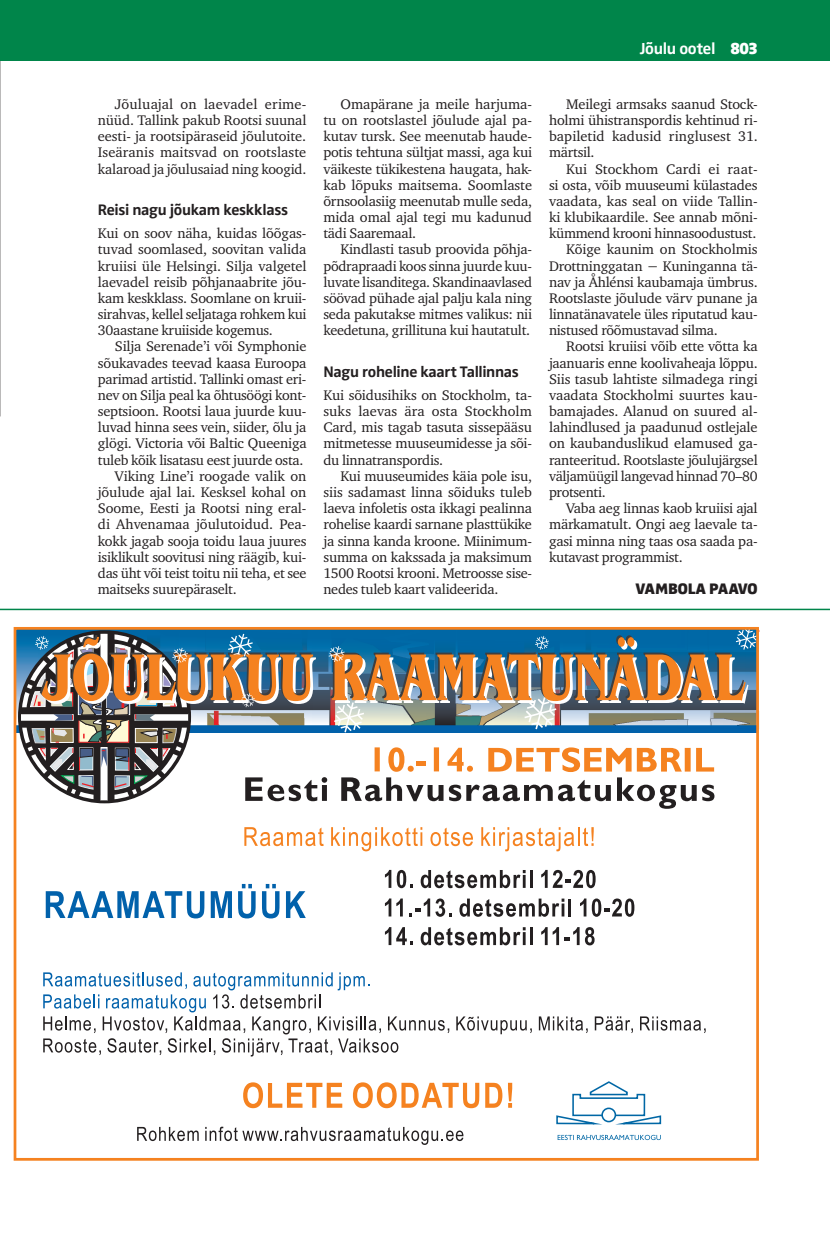
<style>
.page{position:relative;width:830px;height:1234px;background:#fff}
.page>*{position:absolute;margin:0;border:0;box-sizing:border-box;transform-origin:0 0}
.t1{font:700 16.5px "Zwo Pro";letter-spacing:-.02em;color:#fff}
.t2{font:700 15.75px "Zwo Pro";letter-spacing:-.02em;color:#231f20}
.t3{font:900 15.75px "Zwo Pro";letter-spacing:-.01em;color:#231f20}
.t4{font:14.25px/16.2px "Charter ITC";letter-spacing:-.015em;color:#231f20;text-align:justify}
.t5{font:14.25px "Charter ITC";letter-spacing:.01em;color:#231f20}
.s1{font-weight:900}
</style>
<div class="page">
<hr style="left:0;top:608px;width:829px;height:2px;background:#00854a">
<img style="left:18px;top:631px;width:736px;height:101px">
<svg style="left:228px;top:632px;width:74px;height:4px"></svg>
<svg style="left:190px;top:636px;width:555px;height:65px;background:#767c78"></svg>
<svg style="left:200px;top:672px;width:111px;height:59px;background:#998b7e"></svg>
<svg style="left:714px;top:627px;width:46px;height:25px"></svg>
<svg style="left:19px;top:631px;width:171px;height:171px"></svg>
<svg style="left:374px;top:747px;width:5px;height:24px"></svg>
<svg style="left:388px;top:747px;width:37px;height:24px"></svg>
<svg style="left:433px;top:747px;width:6px;height:24px"></svg>
<svg style="left:447px;top:747px;width:26px;height:24px"></svg>
<svg style="left:488px;top:747px;width:225px;height:24px"></svg>
<svg style="left:245px;top:777px;width:82px;height:24px"></svg>
<svg style="left:341px;top:777px;width:269px;height:24px"></svg>
<svg style="left:617px;top:777px;width:97px;height:31px"></svg>
<img style="left:327px;top:631px;width:244px;height:101px">
<div style="left:14px;top:627px;width:744px;height:533px;border:3px solid #f58220"></div>
<svg style="left:385px;top:898px;width:17px;height:18px"></svg>
<svg style="left:385px;top:869px;width:27px;height:19px"></svg>
<svg style="left:420px;top:870px;width:105px;height:18px"></svg>
<hr style="left:529px;top:869px;width:3px;height:18px;background:#231f20">
<svg style="left:541px;top:869px;width:54px;height:19px"></svg>
<svg style="left:409px;top:898px;width:42px;height:18px"></svg>
<svg style="left:459px;top:898px;width:105px;height:18px"></svg>
<hr style="left:568px;top:898px;width:3px;height:18px;background:#231f20">
<svg style="left:580px;top:898px;width:54px;height:18px"></svg>
<svg style="left:385px;top:927px;width:27px;height:17px"></svg>
<svg style="left:420px;top:927px;width:105px;height:18px"></svg>
<hr style="left:529px;top:926px;width:3px;height:18px;background:#231f20">
<svg style="left:541px;top:927px;width:53px;height:18px"></svg>
<svg style="left:46px;top:891px;width:158px;height:27px"></svg>
<svg style="left:211px;top:891px;width:21px;height:26px"></svg>
<svg style="left:238px;top:883px;width:17px;height:35px"></svg>
<svg style="left:262px;top:883px;width:17px;height:35px"></svg>
<svg style="left:286px;top:891px;width:19px;height:26px"></svg>
<svg style="left:243px;top:1082px;width:99px;height:25px"></svg>
<svg style="left:353px;top:1082px;width:126px;height:25px"></svg>
<svg style="left:485px;top:1082px;width:27px;height:25px"></svg>
<svg style="left:556px;top:1081px;width:105px;height:44px"></svg>
<svg style="left:557px;top:1134px;width:103px;height:5px"></svg>
<div style="left:602px;top:1108px;width:13px;height:13px;background:#fff;border-radius:50%"></div>
<div style="left:601px;top:1107px;width:15px;height:15px;border:2px solid #0067a5;border-radius:50%"></div>
<svg style="left:244px;top:827px;width:79px;height:19px"></svg>
<svg style="left:331px;top:827px;width:91px;height:24px"></svg>
<svg style="left:430px;top:827px;width:42px;height:19px"></svg>
<svg style="left:481px;top:827px;width:112px;height:24px"></svg>
<svg style="left:456px;top:1016px;width:75px;height:17px"></svg>
<svg style="left:538px;top:1016px;width:49px;height:16px"></svg>
<svg style="left:594px;top:1016px;width:38px;height:16px"></svg>
<svg style="left:640px;top:1016px;width:65px;height:16px"></svg>
<svg style="left:43px;top:972px;width:406px;height:84px"></svg>
<svg style="left:137px;top:1126px;width:62px;height:14px"></svg>
<svg style="left:205px;top:1126px;width:258px;height:18px"></svg>
<svg style="left:0;top:60px;width:1px;height:356px"></svg>
<div style="left:0;top:0;width:829px;height:60px;background:#00854a"></div>
<p class="t1" style="left:639px;top:39px;width:120px">Jõulu ootel <span class="s1">803</span></p>
<p class="t4" style="left:98px;top:96px;width:210px;text-indent:17px">Jõuluajal on laevadel erime&shy;nüüd. Tallink pakub Rootsi suunal eesti- ja rootsipäraseid jõulutoite.<br>Iseäranis maitsvad on rootslaste kalaroad ja jõulusaiad ning koogid.</p>
<p class="t2" style="left:98px;top:200px;width:192px">Reisi nagu jõukam keskklass</p>
<p class="t4" style="left:98px;top:225px;width:210px">Kui on soov näha, kuidas lõõgas&shy;tuvad soomlased, soovitan valida kruiisi üle Helsingi. Silja valgetel laevadel reisib põhjanaabrite jõu&shy;kam keskklass. Soomlane on kruii&shy;sirahvas, kellel seljataga rohkem kui 30aastane kruiiside kogemus.</p>
<p class="t4" style="left:115px;top:338px;width:193px">Silja Serenade’i või Symphonie</p>
<p class="t4" style="left:98px;top:354px;width:210px">sõukavades teevad kaasa Euroopa</p>
<p class="t4" style="left:98px;top:371px;width:210px">parimad artistid. Tallinki omast eri-</p>
<p class="t4" style="left:98px;top:387px;width:210px">nev on Silja peal ka õhtusöögi kont-</p>
<p class="t4" style="left:98px;top:403px;width:210px">septsioon. Rootsi laua juurde kuu-</p>
<p class="t4" style="left:98px;top:419px;width:210px">luvad hinna sees vein, siider, õlu ja</p>
<p class="t4" style="left:98px;top:435px;width:210px">glögi. Victoria või Baltic Queeniga</p>
<p class="t4" style="left:98px;top:451px;width:207px">tuleb kõik lisatasu eest juurde osta.</p>
<p class="t4" style="left:115px;top:467px;width:193px">Viking Line’i roogade valik on</p>
<p class="t4" style="left:98px;top:484px;width:210px">jõulude ajal lai. Kesksel kohal on</p>
<p class="t4" style="left:98px;top:500px;width:210px">Soome, Eesti ja Rootsi ning eral-</p>
<p class="t4" style="left:98px;top:516px;width:210px">di Ahvenamaa jõulutoidud. Pea-</p>
<p class="t4" style="left:98px;top:532px;width:210px">kokk jagab sooja toidu laua juures</p>
<p class="t4" style="left:98px;top:548px;width:210px">isiklikult soovitusi ning räägib, kui-</p>
<p class="t4" style="left:98px;top:564px;width:210px">das üht või teist toitu nii teha, et see</p>
<p class="t4" style="left:98px;top:581px;width:140px">maitseks suurepäraselt.</p>
<p class="t4" style="left:323px;top:96px;width:210px;text-indent:17px">Omapärane ja meile harjuma&shy;tu on rootslastel jõulude ajal pa&shy;kutav tursk. See meenutab haude&shy;potis tehtuna sültjat massi, aga kui väikeste tükikestena haugata, hak&shy;kab lõpuks maitsema. Soomlaste õrnsoolasiig meenutab mulle seda, mida omal ajal tegi mu kadunud tädi Saaremaal.</p>
<p class="t4" style="left:323px;top:241px;width:210px;text-indent:17px">Kindlasti tasub proovida põhja&shy;põdrapraadi koos sinna juurde kuu&shy;luvate lisanditega. Skandinaavlased söövad pühade ajal palju kala ning seda pakutakse mitmes valikus: nii keedetuna, grillituna kui hautatult.</p>
<p class="t2" style="left:323px;top:362px;width:197px">Nagu roheline kaart Tallinnas</p>
<p class="t4" style="left:323px;top:387px;width:210px">Kui sõidusihiks on Stockholm, ta&shy;suks laevas ära osta Stockholm Card, mis tagab tasuta sissepääsu mitmetesse muuseumidesse ja sõi&shy;du linnatranspordis.</p>
<p class="t4" style="left:323px;top:467px;width:210px;text-indent:17px">Kui muuseumides käia pole isu, siis sadamast linna sõiduks tuleb laeva infoletis osta ikkagi pealinna rohelise kaardi sarnane plasttükike ja sinna kanda kroone. Miinimum&shy;summa on kakssada ja maksimum 1500 Rootsi krooni. Metroosse sise&shy;nedes tuleb kaart valideerida.</p>
<p class="t4" style="left:549px;top:96px;width:210px;text-indent:17px">Meilegi armsaks saanud Stock&shy;holmi ühistranspordis kehtinud ri&shy;bapiletid kadusid ringlusest 31. märtsil.</p>
<p class="t5" style="left:566px;top:160px;width:193px">Kui Stockhom Cardi ei raat-</p>
<p class="t4" style="left:549px;top:177px;width:210px">si osta, võib muuseumi külastades</p>
<p class="t4" style="left:549px;top:193px;width:210px">vaadata, kas seal on viide Tallin-</p>
<p class="t4" style="left:549px;top:209px;width:210px">ki klubikaardile. See annab mõni-</p>
<p class="t4" style="left:549px;top:225px;width:209px">kümmend krooni hinnasoodustust.</p>
<p class="t4" style="left:566px;top:241px;width:193px">Kõige kaunim on Stockholmis</p>
<p class="t4" style="left:548px;top:257px;width:210px">Drottninggatan − Kuninganna tä-</p>
<p class="t4" style="left:549px;top:274px;width:210px">nav ja Åhlénsi kaubamaja ümbrus.</p>
<p class="t4" style="left:549px;top:290px;width:210px">Rootslaste jõulude värv punane ja</p>
<p class="t4" style="left:549px;top:306px;width:210px">linnatänavatele üles riputatud kau-</p>
<p class="t4" style="left:549px;top:322px;width:170px">nistused rõõmustavad silma.</p>
<p class="t4" style="left:566px;top:338px;width:193px">Rootsi kruiisi võib ette võtta ka</p>
<p class="t4" style="left:549px;top:354px;width:210px">jaanuaris enne koolivaheaja lõppu.</p>
<p class="t4" style="left:549px;top:371px;width:210px">Siis tasub lahtiste silmadega ringi</p>
<p class="t4" style="left:549px;top:387px;width:210px">vaadata Stockholmi suurtes kau-</p>
<p class="t4" style="left:549px;top:403px;width:210px">bamajades. Alanud on suured al-</p>
<p class="t4" style="left:549px;top:419px;width:210px">lahindlused ja paadunud ostlejale</p>
<p class="t4" style="left:549px;top:435px;width:210px">on kaubanduslikud elamused ga-</p>
<p class="t4" style="left:549px;top:451px;width:210px">ranteeritud. Rootslaste jõulujärgsel</p>
<p class="t4" style="left:549px;top:467px;width:210px">väljamüügil langevad hinnad 70–80</p>
<p class="t4" style="left:549px;top:484px;width:58px">protsenti.</p>
<p class="t4" style="left:566px;top:500px;width:193px">Vaba aeg linnas kaob kruiisi ajal</p>
<p class="t4" style="left:549px;top:516px;width:210px">märkamatult. Ongi aeg laevale ta-</p>
<p class="t4" style="left:549px;top:532px;width:210px">gasi minna ning taas osa saada pa-</p>
<p class="t4" style="left:549px;top:548px;width:135px">kutavast programmist.</p>
<p class="t3" style="left:635px;top:579px;width:123px">VAMBOLA PAAVO</p>
</div>
